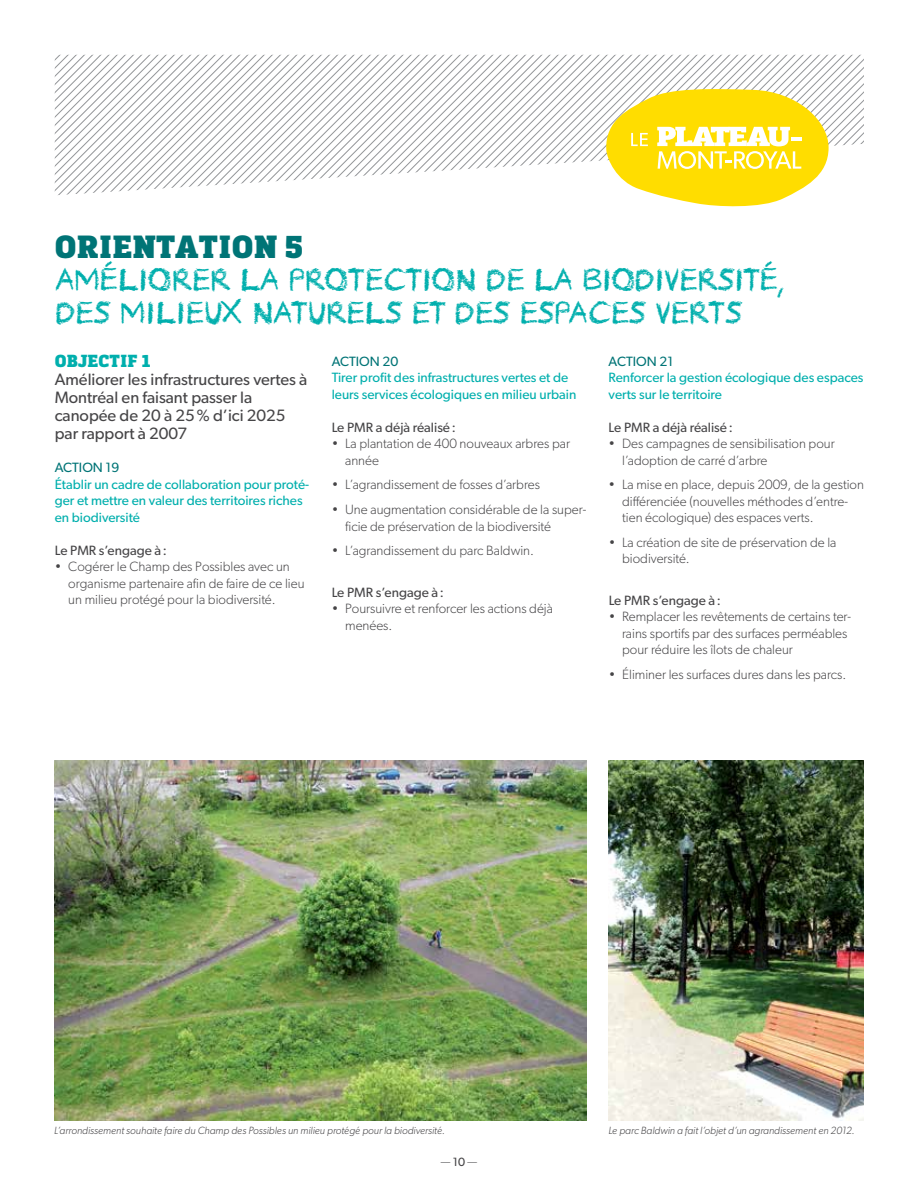
<style>
.page{position:relative;width:918px;height:1188px;background:#fff}
.page>*{position:absolute;margin:0;border:0;box-sizing:border-box;transform-origin:0 0}
.t1{font:33px/33px "Crayon Hand";letter-spacing:-.01em;color:#00afad}
.t2{font:900 33px "Kondolar";letter-spacing:.005em;color:#007476}
.t3{font:900 18px "Kondolar";letter-spacing:.005em;color:#00afad}
.t4{font:16.5px/18px "Gibson";color:#464547}
.t5{font:300 13.5px/16.5px "Gibson";color:#464547}
.t6{font:13.5px/16.5px "Gibson";color:#00afad}
.t7{font:13.5px "Gibson";color:#464547}
.t8{font:13.5px "Gibson";color:#007476}
.t9{font:300 12px "Gibson";color:#464547}
.t10{font:italic 300 10.5px "Gibson";color:#464547}
.s1{font-weight:400}
</style>
<div class="page">
<svg style="left:55px;top:55px;width:809px;height:140px"></svg>
<svg style="left:605px;top:88px;width:224px;height:119px"></svg>
<img style="left:55px;top:760px;width:532px;height:360px">
<img style="left:609px;top:760px;width:255px;height:360px">
<h1 class="t2" style="left:55px;top:226px;width:250px">ORIENTATION 5</h1>
<h1 class="t1" style="left:55px;top:265px;width:731px">AMÉLIORER LA PROTECTION DE LA BIODIVERSITÉ,<br>DES MILIEUX NATURELS ET DES ESPACES VERTS</h1>
<h2 class="t3" style="left:55px;top:349px;width:97px">OBJECTIF 1</h2>
<p class="t4" style="left:55px;top:370px;width:254px">Améliorer les infrastructures vertes à<br>Montréal en faisant passer la canopée de 20 à 25% d’ici 2025 par rapport à 2007</p>
<p class="t8" style="left:55px;top:459px;width:66px">Action 19</p>
<p class="t6" style="left:55px;top:475px;width:256px">Établir un cadre de collaboration pour proté&shy;ger et mettre en valeur des territoires riches en biodiversité</p>
<p class="t7" style="left:55px;top:542px;width:114px">Le PMR s’engage à :</p>
<p class="t5" style="left:68px;top:558px;width:238px;text-indent:-14px">• Cogérer le Champ des Possibles avec un organisme partenaire afin de faire de ce lieu un milieu protégé pour la biodiversité.</p>
<p class="t8" style="left:609px;top:353px;width:66px">Action 21</p>
<p class="t6" style="left:609px;top:369px;width:256px">Renforcer la gestion écologique des espaces verts sur le territoire</p>
<p class="t7" style="left:609px;top:419px;width:126px">Le PMR a déjà réalisé:</p>
<p class="t5" style="left:622px;top:435px;width:214px;text-indent:-14px">• Des campagnes de sensibilisation pour l’adoption de carré d’arbre</p>
<p class="t5" style="left:622px;top:476px;width:243px;text-indent:-14px">• La mise en place, depuis 2009, de la gestion différenciée (nouvelles méthodes d’entre&shy;tien écologique) des espaces verts.</p>
<p class="t5" style="left:622px;top:534px;width:216px;text-indent:-14px">• La création de site de préservation de la biodiversité.</p>
<p class="t7" style="left:609px;top:592px;width:114px">Le PMR s’engage à :</p>
<p class="t5" style="left:622px;top:608px;width:230px;text-indent:-14px">• Remplacer les revêtements de certains ter&shy;rains sportifs par des surfaces perméables pour réduire les îlots de chaleur</p>
<p class="t5" style="left:609px;top:666px;width:239px">• Éliminer les surfaces dures dans les parcs.</p>
<p class="t8" style="left:332px;top:353px;width:68px">Action 20</p>
<p class="t6" style="left:332px;top:369px;width:246px">Tirer profit des infrastructures vertes et de leurs services écologiques en milieu urbain</p>
<p class="t7" style="left:332px;top:419px;width:126px">Le PMR a déjà réalisé:</p>
<p class="t5" style="left:345px;top:435px;width:226px;text-indent:-14px">• La plantation de 400 nouveaux arbres par année</p>
<p class="t5" style="left:332px;top:476px;width:210px">• L’agrandissement de fosses d’arbres</p>
<p class="t5" style="left:345px;top:501px;width:243px;text-indent:-14px">• Une augmentation considérable de la super&shy;ficie de préservation de la biodiversité</p>
<p class="t5" style="left:332px;top:542px;width:204px">• L’agrandissement du parc Baldwin.</p>
<p class="t7" style="left:332px;top:584px;width:114px">Le PMR s’engage à :</p>
<p class="t5" style="left:345px;top:600px;width:209px;text-indent:-14px">• Poursuivre et renforcer les actions déjà menées.</p>
<p class="t10" style="left:54px;top:1124px;width:392px">L’arrondissement souhaite faire du Champ des Possibles un milieu protégé pour la biodiversité.</p>
<p class="t10" style="left:608px;top:1124px;width:248px">Le parc Baldwin a fait l’objet d’un agrandissement en 2012.</p>
<p class="t9" style="left:441px;top:1154px;width:38px">— <span class="s1">10</span> —</p>
</div>
